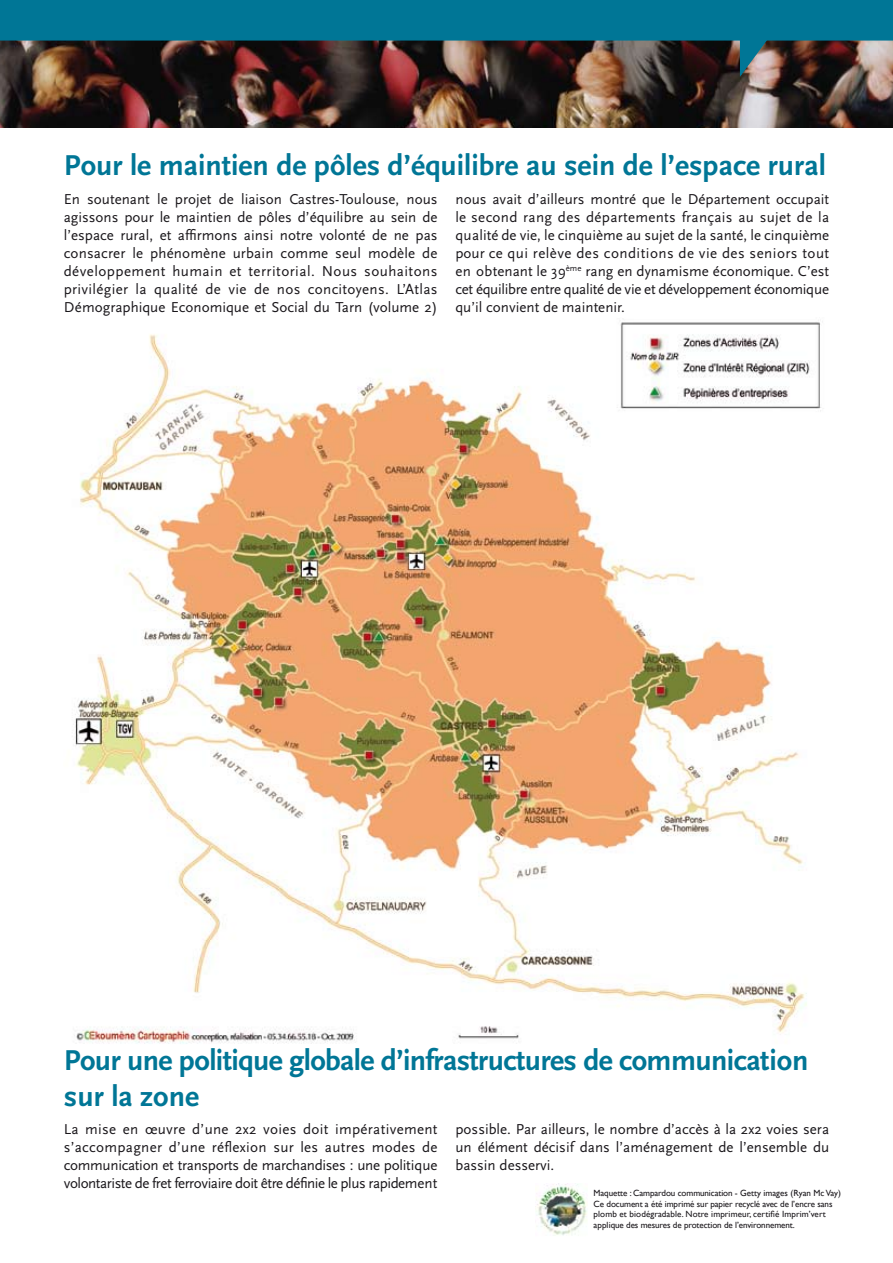
<style>
.page{position:relative;width:893px;height:1263px;background:#fff}
.page>*{position:absolute;margin:0;border:0;box-sizing:border-box;transform-origin:0 0}
.t1{font:700 30px/36px "Scala Sans";letter-spacing:-.02em;color:#007696}
.t2{font:700 30px "Scala Sans";color:#007696}
.t3{font:15px/18px "Scala Sans";color:#1a171b;text-align:justify}
.t4{font:9px/10.5px "Gill Sans";letter-spacing:-.01em;color:#1a171b}
</style>
<div class="page">
<img style="left:0;top:41px;width:893px;height:87px">
<svg style="left:739px;top:41px;width:38px;height:38px"></svg>
<div style="left:0;top:3px;width:893px;height:38px;background:#007696"></div>
<hr style="left:0;top:0;width:893px;height:3px;background:#007696">
<img style="left:536px;top:1183px;width:51px;height:52px">
<img style="left:74px;top:321px;width:749px;height:723px">
<h1 class="t2" style="left:64px;top:149px;width:763px">Pour le maintien de pôles d’équilibre au sein de l’espace rural</h1>
<p class="t3" style="left:64px;top:190px;width:375px">En soutenant le projet de liaison Castres-Toulouse, nous agissons pour le maintien de pôles d’équilibre au sein de l’espace rural, et affirmons ainsi notre volonté de ne pas consacrer le phénomène urbain comme seul modèle de développement humain et territorial. Nous souhaitons privilégier la qualité de vie de nos concitoyens. L’Atlas Démographique Economique et Social du Tarn (volume 2)</p>
<p class="t3" style="left:455px;top:190px;width:375px">nous avait d’ailleurs montré que le Département occupait le second rang des départements français au sujet de la qualité de vie, le cinquième au sujet de la santé, le cinquième pour ce qui relève des conditions de vie des seniors tout en obtenant le 39<sup>ème</sup> rang en dynamisme économique. C’est cet équilibre entre qualité de vie et développement économique qu’il convient de maintenir.</p>
<h1 class="t1" style="left:64px;top:1043px;width:746px">Pour une politique globale d’infrastructures de communication sur la zone</h1>
<p class="t3" style="left:64px;top:1120px;width:375px">La mise en œuvre d’une 2x2 voies doit impérativement s’accompagner d’une réflexion sur les autres modes de communication et transports de marchandises : une politique volontariste de fret ferroviaire doit être définie le plus rapidement</p>
<p class="t3" style="left:455px;top:1120px;width:375px">possible. Par ailleurs, le nombre d’accès à la 2x2 voies sera un élément décisif dans l’aménagement de l’ensemble du bassin desservi.</p>
<p class="t4" style="left:594px;top:1188px;width:249px">Maquette : Campardou communication - Getty images (Ryan Mc Vay)<br>Ce document a été imprimé sur papier recyclé avec de l’encre sans plomb et biodégradable. Notre imprimeur, certifié Imprim’vert applique des mesures de protection de l’environnement.</p>
</div>
